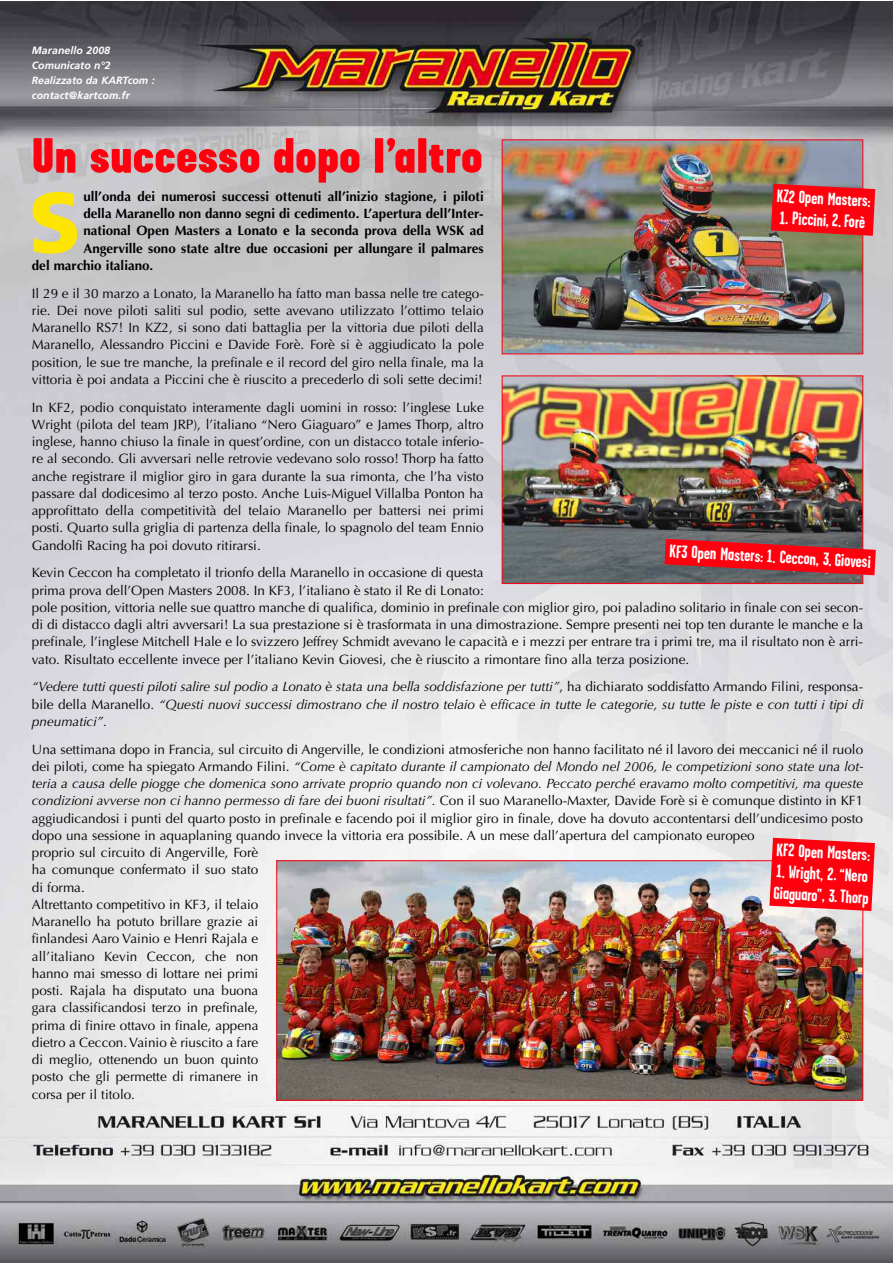
<style>
.page{position:relative;width:893px;height:1263px;background:#fff}
.page>*{position:absolute;margin:0;border:0;box-sizing:border-box;transform-origin:0 0}
.t1{font:900 85.5px "Frutiger";color:#ffe602}
.t2{font:900 49.5px "Garage Gothic";letter-spacing:.01em;color:#ff000f;scale:1.1 1}
.t3{font:700 18px/21.6px "Garage Gothic";color:#fff}
.t4{font:13.5px/17.2px "Optima";color:#000;text-align:justify}
.t5{font:italic 13.5px/17.2px "Optima";color:#000;text-align:justify}
.t6{font:700 13.5px "Optima";color:#000}
.t7{font:italic 700 10.5px/15px "Frutiger";letter-spacing:.01em;color:#fff}
.s1{font-style:normal}
.s2{font-style:italic}
</style>
<div class="page">
<img style="left:0;top:1px;width:892px;height:1262px">
<img style="left:504px;top:142px;width:357px;height:210px">
<div style="left:502px;top:140px;width:361px;height:214px;border:1px solid #ff000f"></div>
<img style="left:504px;top:378px;width:357px;height:204px">
<div style="left:502px;top:376px;width:361px;height:208px;border:1px solid #ff000f"></div>
<img style="left:278px;top:862px;width:583px;height:236px">
<div style="left:276px;top:860px;width:587px;height:240px;border:1px solid #ff000f"></div>
<svg style="left:771px;top:184px;width:104px;height:52px;background:#f1101c"></svg>
<svg style="left:664px;top:539px;width:212px;height:36px;background:#d11f2b"></svg>
<svg style="left:769px;top:838px;width:106px;height:73px;background:#fc1725"></svg>
<p class="t7" style="left:32px;top:44px;width:124px">Maranello 2008<br>Comunicato n°2<br>Realizzato da KARTcom : contact@kartcom.fr</p>
<h2 class="t2" style="left:32px;top:127px;width:411px">Un successo dopo l’altro</h2>
<h3 class="t3" style="left:777px;top:185px;width:96px;rotate:3deg">KZ2 Open Masters:</h3>
<h3 class="t3" style="left:780px;top:207px;width:87px;rotate:3deg">1. Piccini, 2. Forè</h3>
<h1 class="t1" style="left:29px;top:188px;width:54px">S</h1>
<p class="t6" style="left:83px;top:188px;width:402px">ull’onda dei numerosi successi ottenuti all’inizio stagione, i piloti</p>
<p class="t6" style="left:83px;top:206px;width:402px">della Maranello non danno segni di cedimento. L’apertura dell’Inter-</p>
<p class="t6" style="left:83px;top:223px;width:402px">national Open Masters a Lonato e la seconda prova della WSK ad</p>
<p class="t6" style="left:83px;top:240px;width:402px">Angerville sono state altre due occasioni per allungare il palmares</p>
<p class="t6" style="left:32px;top:257px;width:123px">del marchio italiano.</p>
<p class="t4" style="left:32px;top:285px;width:453px">Il 29 e il 30 marzo a Lonato, la Maranello ha fatto man bassa nelle tre catego&shy;rie. Dei nove piloti saliti sul podio, sette avevano utilizzato l’ottimo telaio Maranello RS7! In KZ2, si sono dati battaglia per la vittoria due piloti della Maranello, Alessandro Piccini e Davide Forè. Forè si è aggiudicato la pole position, le sue tre manche, la prefinale e il record del giro nella finale, ma la vittoria è poi andata a Piccini che è riuscito a precederlo di soli sette decimi!</p>
<p class="t4" style="left:32px;top:399px;width:453px">In KF2, podio conquistato interamente dagli uomini in rosso: l’inglese Luke Wright (pilota del team JRP), l’italiano “Nero Giaguaro” e James Thorp, altro inglese, hanno chiuso la finale in quest’ordine, con un distacco totale inferio&shy;re al secondo. Gli avversari nelle retrovie vedevano solo rosso! Thorp ha fatto anche registrare il miglior giro in gara durante la sua rimonta, che l’ha visto passare dal dodicesimo al terzo posto. Anche Luis-Miguel Villalba Ponton ha approfittato della competitività del telaio Maranello per battersi nei primi posti. Quarto sulla griglia di partenza della finale, lo spagnolo del team Ennio Gandolfi Racing ha poi dovuto ritirarsi.</p>
<p class="t4" style="left:32px;top:564px;width:833px;text-align:left">Kevin Ceccon ha completato il trionfo della Maranello in occasione di questa<br>prima prova dell’Open Masters 2008. In KF3, l’italiano è stato il Re di Lonato:<br>pole position, vittoria nelle sue quattro manche di qualifica, dominio in prefinale con miglior giro, poi paladino solitario in finale con sei secon&shy;di di distacco dagli altri avversari! La sua prestazione si è trasformata in una dimostrazione. Sempre presenti nei top ten durante le manche e la prefinale, l’inglese Mitchell Hale e lo svizzero Jeffrey Schmidt avevano le capacità e i mezzi per entrare tra i primi tre, ma il risultato non è arri&shy;vato. Risultato eccellente invece per l’italiano Kevin Giovesi, che è riuscito a rimontare fino alla terza posizione.</p>
<p class="t5" style="left:32px;top:678px;width:833px">“Vedere tutti questi piloti salire sul podio a Lonato è stata una bella soddisfazione per tutti”<span class="s1">, ha dichiarato soddisfatto Armando Filini, responsa&shy;bile della Maranello.</span> “Questi nuovi successi dimostrano che il nostro telaio è efficace in tutte le categorie, su tutte le piste e con tutti i tipi di pneumatici”.</p>
<p class="t4" style="left:32px;top:741px;width:833px;text-align:left">Una settimana dopo in Francia, sul circuito di Angerville, le condizioni atmosferiche non hanno facilitato né il lavoro dei meccanici né il ruolo dei piloti, come ha spiegato Armando Filini. <span class="s2">“Come è capitato durante il campionato del Mondo nel 2006, le competizioni sono state una lot&shy;teria a causa delle piogge che domenica sono arrivate proprio quando non ci volevano. Peccato perché eravamo molto competitivi, ma queste condizioni avverse non ci hanno permesso di fare dei buoni risultati”.</span> Con il suo Maranello-Maxter, Davide Forè si è comunque distinto in KF1 aggiudicandosi i punti del quarto posto in prefinale e facendo poi il miglior giro in finale, dove ha dovuto accontentarsi dell’undicesimo posto dopo una sessione in aquaplaning quando invece la vittoria era possibile. A un mese dall’apertura del campionato europeo<br>proprio sul circuito di Angerville, Forè<br>ha comunque confermato il suo stato<br>di forma.<br>Altrettanto competitivo in KF3, il telaio<br>Maranello ha potuto brillare grazie ai<br>finlandesi Aaro Vainio e Henri Rajala e<br>all’italiano Kevin Ceccon, che non<br>hanno mai smesso di lottare nei primi<br>posti. Rajala ha disputato una buona<br>gara classificandosi terzo in prefinale,<br>prima di finire ottavo in finale, appena<br>dietro a Ceccon. Vainio è riuscito a fare<br>di meglio, ottenendo un buon quinto<br>posto che gli permette di rimanere in<br>corsa per il titolo.</p>
<h3 class="t3" style="left:670px;top:540px;width:203px;rotate:3deg">KF3 Open Masters: 1. Ceccon, 3. Giovesi</h3>
<h3 class="t3" style="left:777px;top:839px;width:95px;rotate:3deg">KF2 Open Masters:</h3>
<h3 class="t3" style="left:775px;top:860px;width:97px;rotate:3deg">1. Wright, 2. “Nero<br>Giaguaro”, 3. Thorp</h3>
</div>
